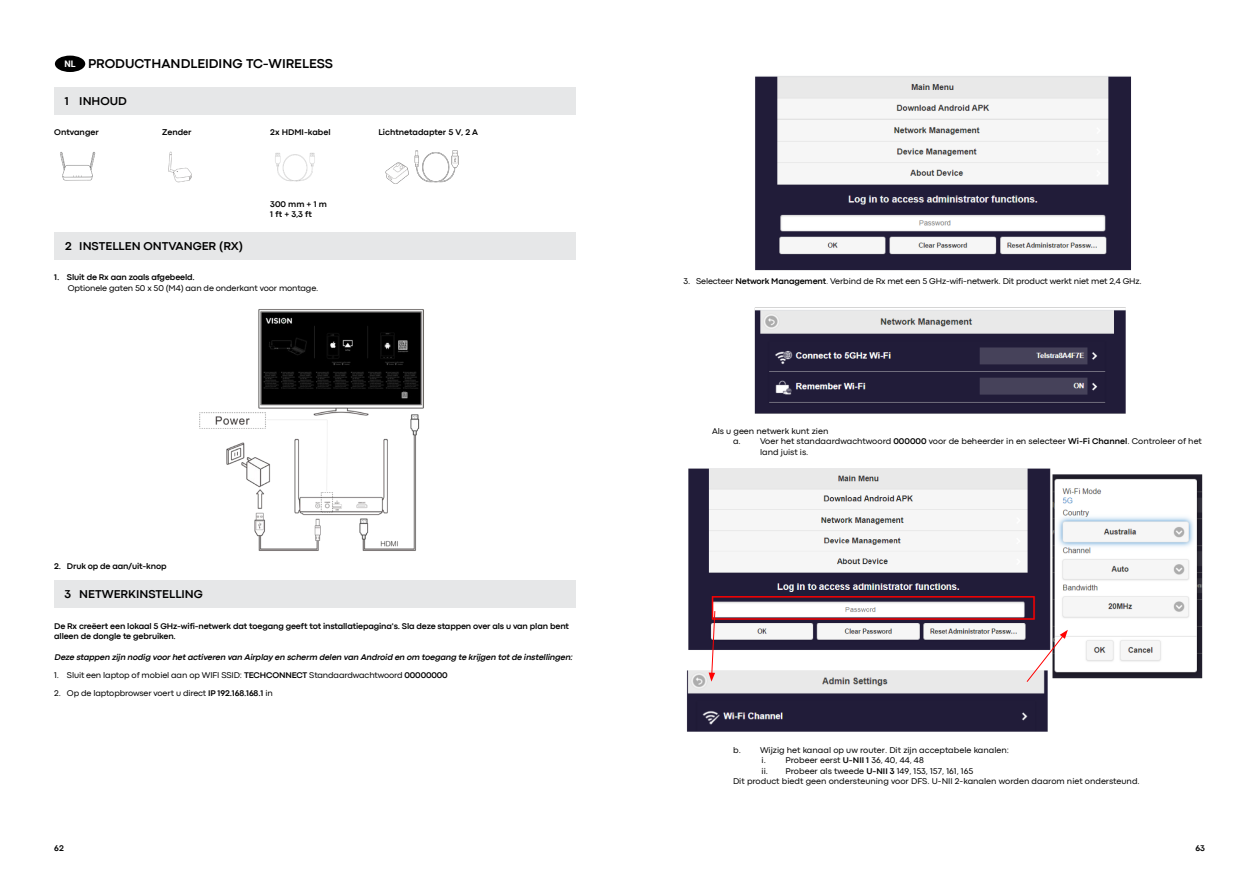
<style>
.page{position:relative;width:1259px;height:893px;background:#fff}
.page>*{position:absolute;margin:0;border:0;box-sizing:border-box;transform-origin:0 0}
.t1{font:700 13.5px "Codec Pro";color:#000}
.t2{font:700 12px "Codec Pro";color:#000}
.t3{font:700 9px "Roboto";color:#fff}
.t4{font:8.7px/10.5px "Codec Pro";letter-spacing:-.015em;color:#000}
.t5{font:700 8.7px/10.5px "Codec Pro";letter-spacing:-.015em;color:#000}
.t6{font:italic 700 8.7px "Codec Pro";color:#000}
.s1{font-weight:700}
.s2{font-family:"Codec Pro News"}
</style>
<div class="page">
<img style="left:755px;top:76px;width:376px;height:195px">
<img style="left:754px;top:307px;width:372px;height:107px">
<img style="left:688px;top:468px;width:362px;height:182px">
<img style="left:1050px;top:472px;width:153px;height:207px">
<img style="left:686px;top:670px;width:362px;height:62px">
<div style="left:55px;top:56px;width:30px;height:16px;background:#000;border-radius:50%"></div>
<div style="left:54px;top:87px;width:522px;height:27px;background:#e6e7e8"></div>
<img style="left:60px;top:152px;width:36px;height:29px">
<img style="left:168px;top:151px;width:24px;height:32px">
<img style="left:275px;top:153px;width:40px;height:29px">
<img style="left:385px;top:150px;width:74px;height:34px">
<div style="left:54px;top:232px;width:522px;height:27px;background:#e6e7e8"></div>
<img style="left:199px;top:309px;width:225px;height:242px">
<div style="left:54px;top:581px;width:522px;height:27px;background:#e6e7e8"></div>
<svg style="left:708px;top:611px;width:7px;height:71px"></svg>
<svg style="left:1026px;top:630px;width:42px;height:52px"></svg>
<p class="t3" style="left:64px;top:58px;width:13px">NL</p>
<p class="t1" style="left:88px;top:56px;width:246px">PRODUCTHANDLEIDING TC-WIRELESS</p>
<p class="t2" style="left:65px;top:94px;width:6px">1</p>
<p class="t2" style="left:79px;top:94px;width:49px">INHOUD</p>
<p class="t5" style="left:54px;top:127px;width:46px">Ontvanger</p>
<p class="t5" style="left:162px;top:127px;width:31px">Zender</p>
<p class="t5" style="left:270px;top:127px;width:62px">2x HDMI-kabel</p>
<p class="t5" style="left:378px;top:127px;width:101px">Lichtnetadapter 5 V, 2 A</p>
<p class="t5" style="left:270px;top:199px;width:58px">300 mm + 1 m</p>
<p class="t5" style="left:270px;top:209px;width:43px">1 ft + 3,3 ft</p>
<p class="t2" style="left:65px;top:239px;width:8px">2</p>
<p class="t2" style="left:79px;top:239px;width:165px">INSTELLEN ONTVANGER (RX)</p>
<p class="t5" style="left:54px;top:272px;width:142px">1. Sluit de Rx aan zoals afgebeeld.</p>
<p class="t4" style="left:68px;top:282px;width:252px">Optionele gaten 50 x 50 (M4) aan de onderkant voor montage.</p>
<p class="t5" style="left:54px;top:560px;width:114px">2. Druk op de aan/uit-knop</p>
<p class="t2" style="left:64px;top:587px;width:8px">3</p>
<p class="t2" style="left:79px;top:587px;width:125px">NETWERKINSTELLING</p>
<p class="t5" style="left:54px;top:621px;width:516px">De Rx creëert een lokaal 5 GHz-wifi-netwerk dat toegang geeft tot installatiepagina's. Sla deze stappen over als u van plan bent alleen de dongle te gebruiken.</p>
<p class="t6" style="left:54px;top:652px;width:522px">Dezestappen zijn nodig voorhetactiveren van Airplayen scherm delen van Android en om toegang tekrijgen totdeinstellingen:</p>
<p class="t4" style="left:54px;top:670px;width:395px">1. Sluit een laptop of mobiel aan op WIFI SSID: <span class="s1">TECHCONNECT</span> Standaardwachtwoord <span class="s1">00000000</span></p>
<p class="t4" style="left:54px;top:688px;width:220px">2. Op de laptopbrowser voert u direct <span class="s1">IP 192.168.168.1</span> in</p>
<p class="t4" style="left:683px;top:276px;width:460px">3. Selecteer <span class="s1">Network Management</span><span class="s2">.</span> Verbind de Rx met een 5 GHz-wifi-netwerk. Dit product werkt niet met 2,4 GHz.</p>
<p class="t4" style="left:712px;top:425px;width:118px">Als u geen netwerk kunt zien</p>
<p class="t4" style="left:760px;top:436px;width:443px;text-indent:-27px">a. Voer het standaardwachtwoord <span class="s1">000000</span> voor de beheerder in en selecteer <span class="s1">Wi-Fi Channel</span>. Controleer of het land juist is.</p>
<p class="t4" style="left:733px;top:745px;width:278px">b. Wijzig het kanaal op uw router. Dit zijn acceptabele kanalen:</p>
<p class="t4" style="left:761px;top:755px;width:164px">i. Probeer eerst <span class="s1">U-NII 1</span> 36, 40, 44, 48</p>
<p class="t4" style="left:761px;top:766px;width:213px">ii. Probeer als tweede <span class="s1">U-NII 3</span> 149, 153, 157, 161, 165</p>
<p class="t4" style="left:733px;top:776px;width:408px">Dit product biedt geen ondersteuning voor DFS. U-NII 2-kanalen worden daarom niet ondersteund.</p>
<p class="t5" style="left:54px;top:842px;width:11px">62</p>
<p class="t5" style="left:1195px;top:842px;width:11px">63</p>
</div>
